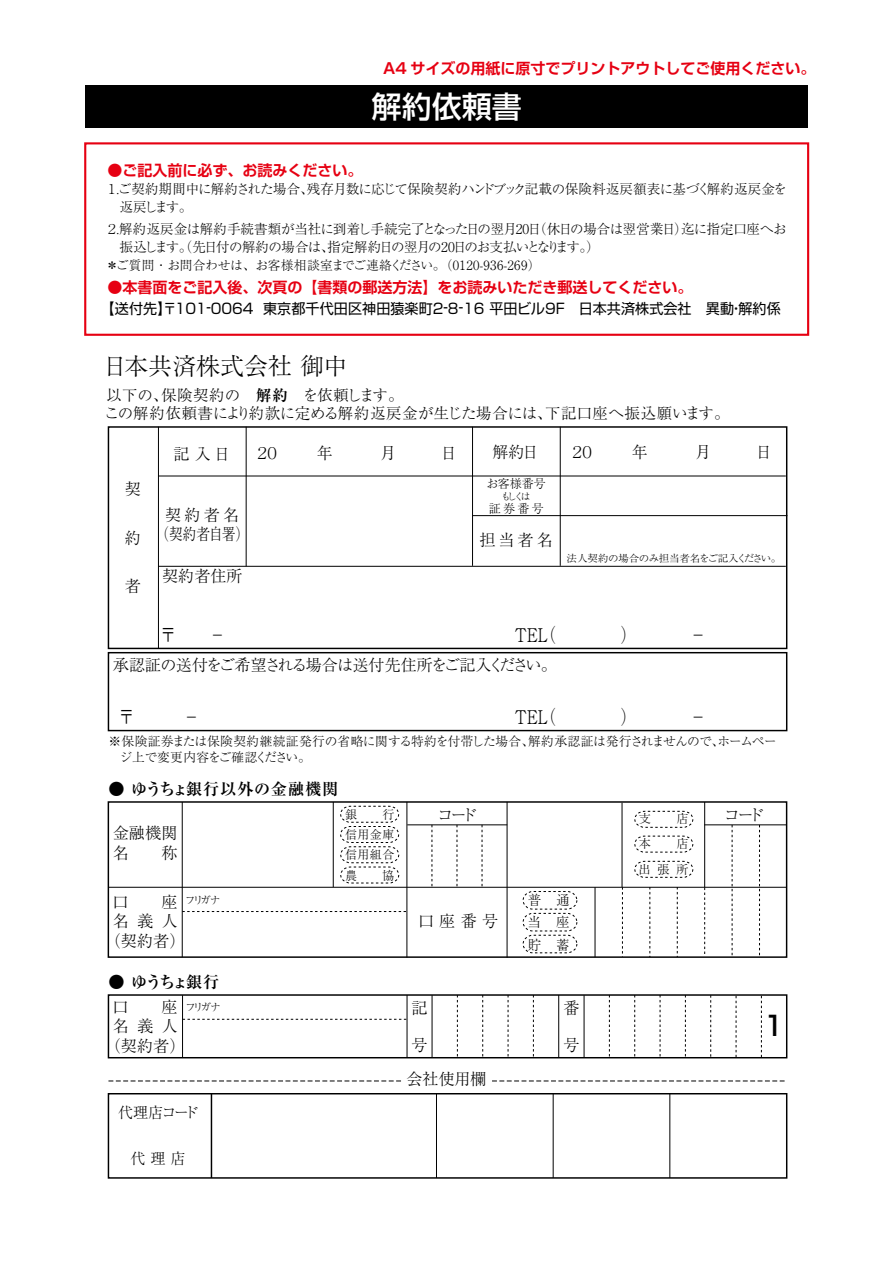
<style>
.page{position:relative;width:893px;height:1263px;background:#fff}
.page>*{position:absolute;margin:0;border:0;box-sizing:border-box;transform-origin:0 0}
.t1{font:500 30px "Shin Go Pro";color:#fff}
.t2{font:500 27px "Shin Go Pro";color:#000}
.t3{font:300 24px "Ryumin Pro";color:#000}
.t4{font:300 18.75px "Ryumin Pro";letter-spacing:-.31em;color:#000;scale:.85 1}
.t5{font:300 16.05px/19.4px "Ryumin Pro";color:#000}
.t6{font:300 16.05px "Ryumin Pro";letter-spacing:-.04em;color:#000}
.t7{font:700 16.05px "Ryumin Pro";letter-spacing:.04em;color:#000}
.t8{font:300 15.45px "Ryumin Pro";letter-spacing:-.015em;color:#000}
.t9{font:300 15.45px "Ryumin Pro";letter-spacing:.005em;color:#000}
.t10{font:300 15.45px "Ryumin Pro";letter-spacing:.025em;color:#000}
.t11{font:700 15px "Shin Go Pro De";color:#e60012}
.t12{font:300 15px "Ryumin Pro";color:#000}
.t13{font:14.4px "Shin Go Pro";letter-spacing:.005em;color:#000}
.t14{font:300 13.5px/22.2px "Ryumin Pro";letter-spacing:-.035em;color:#000;text-align:justify}
.t15{font:300 13.5px/18px "Ryumin Pro";letter-spacing:-.055em;color:#000}
.t16{font:300 13.5px "Ryumin Pro";letter-spacing:-.015em;color:#000}
.t17{font:300 12.75px/15.6px "Ryumin Pro";letter-spacing:-.01em;color:#000}
.t18{font:300 12.75px "Ryumin Pro";letter-spacing:.02em;color:#000}
.t19{font:300 12.75px "Ryumin Pro";letter-spacing:-.04em;color:#000}
.t20{font:300 12.15px/25.5px "Ryumin Pro";color:#000;text-align:right}
.t21{font:300 12px/20.2px "Ryumin Pro";letter-spacing:.035em;color:#000;text-align:justify}
.t22{font:300 10.8px "Ryumin Pro";letter-spacing:-.28em;color:#000}
.t23{font:300 9.9px "Ryumin Pro";letter-spacing:-.035em;color:#000;scale:1.05 1}
.t24{font:300 9.6px "Ryumin Pro";color:#000}
.s1{font-weight:700}
</style>
<div class="page">
<div style="left:108px;top:652px;width:679px;height:79px;border:1px solid #000"></div>
<div style="left:108px;top:426px;width:679px;height:223px;border:1px solid #000"></div>
<hr style="left:158px;top:566px;width:628px;height:1px;background:#000">
<hr style="left:158px;top:476px;width:628px;height:1px;background:#000">
<hr style="left:158px;top:427px;width:1px;height:221px;background:#000">
<hr style="left:246px;top:427px;width:1px;height:139px;background:#000">
<hr style="left:472px;top:427px;width:1px;height:139px;background:#000">
<hr style="left:560px;top:427px;width:1px;height:139px;background:#000">
<svg style="left:108px;top:1081px;width:677px;height:1px"></svg>
<div style="left:402px;top:1076px;width:89px;height:9px;background:#fff"></div>
<div style="left:108px;top:1093px;width:679px;height:86px;border:1px solid #000"></div>
<hr style="left:211px;top:1094px;width:1px;height:84px;background:#000">
<hr style="left:436px;top:1094px;width:1px;height:84px;background:#000">
<hr style="left:553px;top:1094px;width:1px;height:84px;background:#000">
<hr style="left:670px;top:1094px;width:1px;height:84px;background:#000">
<div style="left:108px;top:801px;width:679px;height:157px;border:1px solid #000"></div>
<hr style="left:182px;top:802px;width:1px;height:155px;background:#000">
<svg style="left:759px;top:825px;width:1px;height:132px"></svg>
<svg style="left:732px;top:825px;width:1px;height:132px"></svg>
<svg style="left:677px;top:888px;width:1px;height:69px"></svg>
<svg style="left:650px;top:888px;width:1px;height:69px"></svg>
<hr style="left:595px;top:887px;width:1px;height:70px;background:#000">
<hr style="left:622px;top:803px;width:1px;height:84px;background:#000">
<hr style="left:333px;top:802px;width:1px;height:85px;background:#000">
<hr style="left:507px;top:802px;width:1px;height:156px;background:#000">
<hr style="left:406px;top:802px;width:1px;height:155px;background:#000">
<svg style="left:704px;top:888px;width:1px;height:66px"></svg>
<hr style="left:704px;top:802px;width:1px;height:85px;background:#000">
<svg style="left:622px;top:888px;width:1px;height:66px"></svg>
<svg style="left:457px;top:825px;width:1px;height:62px"></svg>
<svg style="left:482px;top:825px;width:1px;height:62px"></svg>
<svg style="left:432px;top:825px;width:1px;height:62px"></svg>
<hr style="left:109px;top:887px;width:678px;height:1px;background:#000">
<hr style="left:704px;top:824px;width:83px;height:1px;background:#000">
<hr style="left:407px;top:824px;width:100px;height:1px;background:#000">
<svg style="left:182px;top:911px;width:225px;height:1px"></svg>
<svg style="left:183px;top:1019px;width:224px;height:1px"></svg>
<div style="left:108px;top:994px;width:679px;height:64px;border:1px solid #000"></div>
<hr style="left:182px;top:995px;width:1px;height:62px;background:#000">
<svg style="left:761px;top:996px;width:1px;height:62px"></svg>
<svg style="left:736px;top:996px;width:1px;height:62px"></svg>
<svg style="left:685px;top:995px;width:1px;height:63px"></svg>
<svg style="left:660px;top:995px;width:1px;height:63px"></svg>
<svg style="left:634px;top:995px;width:1px;height:63px"></svg>
<svg style="left:609px;top:995px;width:1px;height:63px"></svg>
<hr style="left:558px;top:995px;width:1px;height:63px;background:#000">
<svg style="left:482px;top:995px;width:1px;height:63px"></svg>
<svg style="left:457px;top:995px;width:1px;height:63px"></svg>
<svg style="left:508px;top:995px;width:1px;height:63px"></svg>
<svg style="left:533px;top:995px;width:1px;height:63px"></svg>
<hr style="left:407px;top:995px;width:1px;height:63px;background:#000">
<svg style="left:710px;top:995px;width:1px;height:62px"></svg>
<hr style="left:584px;top:995px;width:1px;height:62px;background:#000">
<hr style="left:432px;top:995px;width:1px;height:62px;background:#000">
<svg style="left:634px;top:811px;width:59px;height:17px"></svg>
<svg style="left:634px;top:836px;width:59px;height:17px"></svg>
<svg style="left:634px;top:861px;width:59px;height:17px"></svg>
<svg style="left:340px;top:806px;width:59px;height:77px"></svg>
<svg style="left:523px;top:891px;width:54px;height:62px"></svg>
<hr style="left:472px;top:515px;width:315px;height:1px;background:#000">
<div style="left:85px;top:85px;width:723px;height:43px;background:#000"></div>
<div style="left:84px;top:142px;width:725px;height:194px;border:2px solid #e60012"></div>
<p class="t11" style="left:383px;top:56px;width:434px">A4 サイズの用紙に原寸でプリントアウトしてご使用ください。</p>
<h1 class="t1" style="left:372px;top:82px;width:152px">解約依頼書</h1>
<p class="t11" style="left:108px;top:158px;width:257px">●ご記入前に必ず、お読みください。</p>
<p class="t14" style="left:307px;top:177px;width:482px">残存月数に応じて保険契約ハンドブック記載の保険料返戻額表に基づく解約返戻金を</p>
<p class="t16" style="left:118px;top:178px;width:197px">ご契約期間中に解約された場合、</p>
<p class="t14" style="left:120px;top:179px;width:74px;line-height:18px;text-indent:-14px">１．<br>返戻します。</p>
<p class="t14" style="left:119px;top:217px;width:669px">解約返戻金は解約手続書類が当社に到着し手続完了となった日の翌月20 （日休日の場合は翌営業日迄に指定口座へお</p>
<p class="t14" style="left:674px;top:217px;width:15px">）</p>
<p class="t15" style="left:120px;top:219px;width:482px;text-indent:-14px">２．<br>振込します。（先日付の解約の場合は指定解約日の翌月の20日のお支払いとなります (。</p>
<p class="t14" style="left:321px;top:235px;width:15px">、</p>
<p class="t18" style="left:116px;top:255px;width:426px">ご質問・お問合わせは、お客様相談室までご連絡ください )。 0120-936-269(</p>
<p class="t17" style="left:106px;top:256px;width:14px">＊</p>
<p class="t11" style="left:108px;top:275px;width:587px">●本書面をご記入後、次頁の【書類の郵送方法】をお読みいただき郵送してください。</p>
<p class="t13" style="left:263px;top:296px;width:519px">東京都千代田区神田猿楽町２-8-16 平田ビル9F　日本共済株式会社　異動解約係</p>
<p class="t13" style="left:101px;top:296px;width:78px">【送付先】〒</p>
<p class="t13" style="left:173px;top:296px;width:82px">１０１-００64</p>
<p class="t13" style="left:729px;top:296px;width:16px">・</p>
<h3 class="t3" style="left:103px;top:347px;width:246px">日本共済株式会社御中</h3>
<p class="t9" style="left:161px;top:383px;width:244px">保険契約の　<span class="s1">解約</span>　を依頼します。</p>
<p class="t9" style="left:106px;top:383px;width:64px">以下の、</p>
<p class="t8" style="left:104px;top:401px;width:450px">この解約依頼書により約款に定める解約返戻金が生じた場合には、</p>
<p class="t10" style="left:545px;top:401px;width:186px">下記口座へ振込願います。</p>
<p class="t5" style="left:125px;top:478px;width:17px">契</p>
<p class="t5" style="left:125px;top:527px;width:16px">約</p>
<p class="t5" style="left:125px;top:575px;width:17px">者</p>
<p class="t5" style="left:173px;top:443px;width:59px">記入日</p>
<p class="t5" style="left:254px;top:442px;width:28px">２０</p>
<p class="t5" style="left:156px;top:504px;width:95px;text-align:center">契約者名<br>（契約者自署(</p>
<p class="t5" style="left:162px;top:565px;width:82px">契約者住所</p>
<p class="t5" style="left:492px;top:441px;width:48px">解約日</p>
<p class="t21" style="left:486px;top:473px;width:61px">お客様番号</p>
<p class="t24" style="left:501px;top:488px;width:31px">もしくは</p>
<p class="t21" style="left:489px;top:497px;width:57px">証券番号</p>
<p class="t5" style="left:480px;top:529px;width:75px">担当者名</p>
<p class="t5" style="left:569px;top:441px;width:28px">２０</p>
<p class="t23" style="left:567px;top:550px;width:206px">法人契約の場合のみ担当者名をご記入ください。</p>
<h3 class="t4" style="left:160px;top:620px;width:20px">〒</h3>
<h3 class="t4" style="left:209px;top:620px;width:20px">－</h3>
<h3 class="t4" style="left:540px;top:620px;width:20px">)</h3>
<h3 class="t4" style="left:513px;top:620px;width:47px">ＴＥＬ</h3>
<h3 class="t4" style="left:620px;top:620px;width:20px">(</h3>
<h3 class="t4" style="left:690px;top:620px;width:20px">－</h3>
<p class="t6" style="left:113px;top:652px;width:446px">承認証の送付をご希望される場合は送付先住所をご記入ください。</p>
<h3 class="t4" style="left:118px;top:702px;width:20px">〒</h3>
<h3 class="t4" style="left:184px;top:702px;width:20px">－</h3>
<h3 class="t4" style="left:540px;top:702px;width:20px">)</h3>
<h3 class="t4" style="left:513px;top:702px;width:47px">ＴＥＬ</h3>
<h3 class="t4" style="left:620px;top:702px;width:20px">(</h3>
<h3 class="t4" style="left:690px;top:702px;width:20px">－</h3>
<p class="t17" style="left:120px;top:732px;width:416px;text-indent:-11px">※保険証券または保険契約継続証発行の省略に関する特約を付帯した場合、ジ上で変更内容をご確認ください。</p>
<p class="t19" style="left:528px;top:731px;width:250px">解約承認証は発行されませんのでホームペー</p>
<p class="t17" style="left:712px;top:732px;width:14px">、</p>
<p class="t7" style="left:108px;top:776px;width:231px">● ゆうちょ銀行以外の金融機関</p>
<p class="t5" style="left:113px;top:822px;width:66px">金融機関名　　称</p>
<p class="t5" style="left:112px;top:891px;width:18px">口</p>
<p class="t5" style="left:161px;top:891px;width:18px">座人</p>
<p class="t5" style="left:105px;top:910px;width:82px;text-indent:8px">名義<br>（契約者(</p>
<p class="t22" style="left:185px;top:891px;width:37px">フリガナ</p>
<p class="t21" style="left:345px;top:803px;width:51px;text-indent:37px">行信用金庫信用組合農</p>
<p class="t21" style="left:345px;top:803px;width:14px">銀</p>
<p class="t21" style="left:382px;top:864px;width:14px">協</p>
<p class="t7" style="left:108px;top:969px;width:112px">● ゆうちょ銀行</p>
<p class="t5" style="left:112px;top:996px;width:18px">口</p>
<p class="t5" style="left:161px;top:996px;width:18px">座人</p>
<p class="t5" style="left:105px;top:1015px;width:82px;text-indent:8px">名義<br>（契約者(</p>
<p class="t22" style="left:185px;top:999px;width:37px">フリガナ</p>
<p class="t12" style="left:118px;top:1100px;width:82px">代理店コード</p>
<p class="t12" style="left:130px;top:1146px;width:56px">代理店</p>
<p class="t5" style="left:437px;top:804px;width:42px">コード</p>
<p class="t5" style="left:418px;top:910px;width:82px">口座番号</p>
<p class="t5" style="left:411px;top:997px;width:17px">記</p>
<p class="t5" style="left:411px;top:1034px;width:17px">号</p>
<p class="t5" style="left:406px;top:1068px;width:82px">会社使用欄</p>
<p class="t14" style="left:528px;top:888px;width:44px">普　通当　座貯 蓄</p>
<p class="t5" style="left:563px;top:997px;width:17px">番</p>
<p class="t5" style="left:563px;top:1034px;width:17px">号</p>
<p class="t20" style="left:639px;top:804px;width:14px">支</p>
<p class="t20" style="left:676px;top:804px;width:14px">店</p>
<p class="t20" style="left:639px;top:830px;width:14px">本</p>
<p class="t20" style="left:639px;top:830px;width:51px">店<br>出張所</p>
<p class="t5" style="left:724px;top:804px;width:42px">コード</p>
<h2 class="t2" style="left:763px;top:1003px;width:22px">1</h2>
</div>
